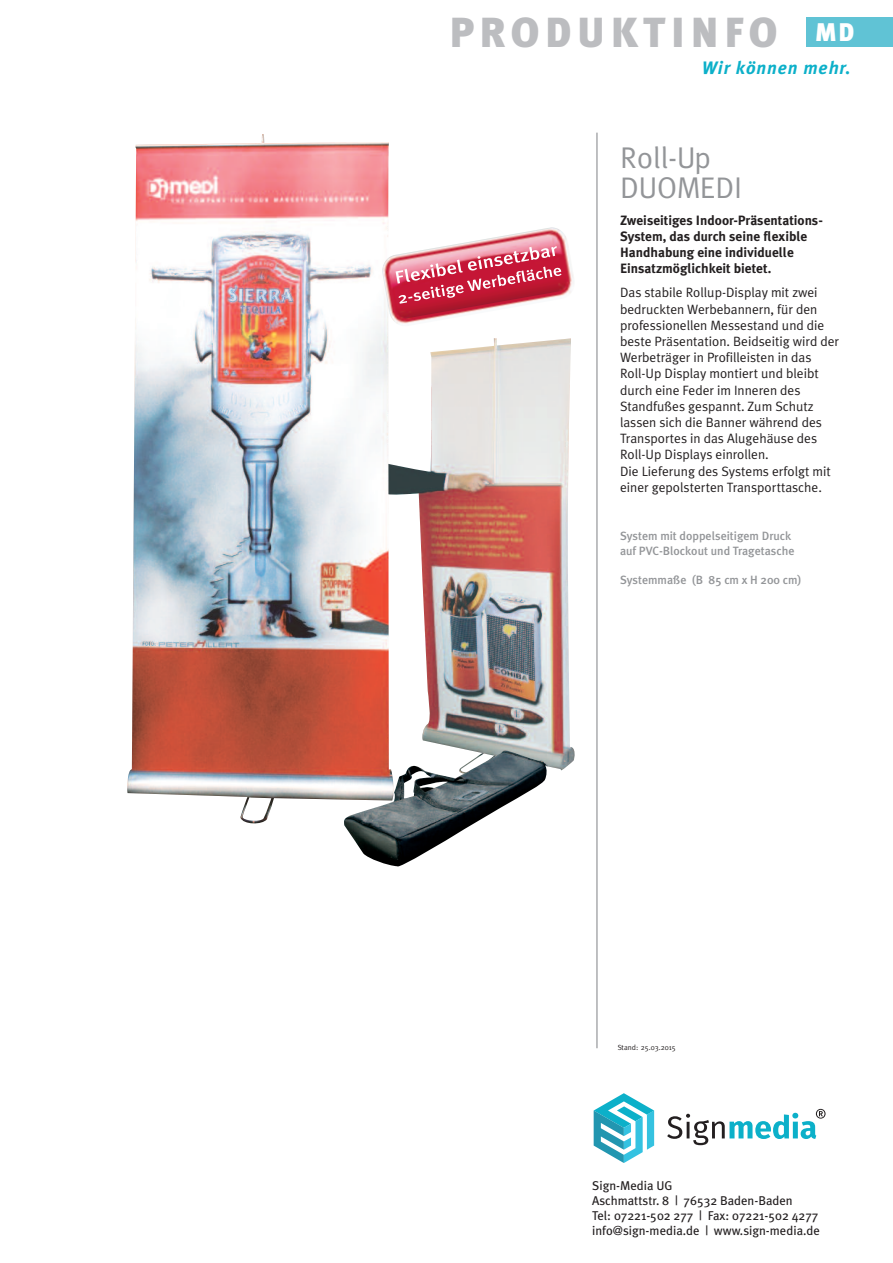
<style>
.page{position:relative;width:893px;height:1263px;background:#fff}
.page>*{position:absolute;margin:0;border:0;box-sizing:border-box;transform-origin:0 0}
.t1{font:900 42px "Meta Plus";letter-spacing:.125em;color:#bcbdc0}
.t2{font:30px/30px "Meta";color:#939598}
.t3{font:900 25.5px "Meta Plus";color:#fff}
.t4{font:italic 700 18px "Meta Plus";letter-spacing:.05em;color:#0cb0c9}
.t5{font:13.5px/16.2px "Meta Plus Normal";color:#231f20}
.t6{font:700 13.5px/16.2px "Meta Plus";color:#231f20}
.t7{font:12.75px/15px "Meta Plus";color:#231f20}
.t8{font:500 12px/14.4px "Meta Plus";color:#939598}
.t9{font:7.5px "Meta";color:#231f20}
</style>
<div class="page">
<hr style="left:597px;top:133px;width:1px;height:915px;background:#808285">
<div style="left:807px;top:17px;width:86px;height:30px;background:#60c3d5"></div>
<img style="left:394px;top:338px;width:181px;height:433px">
<img style="left:127px;top:134px;width:267px;height:690px">
<img style="left:344px;top:750px;width:204px;height:117px">
<img style="left:381px;top:226px;width:192px;height:102px">
<img style="left:396px;top:255px;width:124px;height:29px">
<img style="left:398px;top:278px;width:105px;height:26px">
<svg style="left:594px;top:1093px;width:60px;height:70px"></svg>
<svg style="left:667px;top:1109px;width:158px;height:36px"></svg>
<h1 class="t1" style="left:449px;top:8px;width:330px">PRODUKTINFO</h1>
<h3 class="t4" style="left:702px;top:58px;width:150px">Wir können mehr.</h3>
<h3 class="t3" style="left:815px;top:17px;width:41px">MD</h3>
<h2 class="t2" style="left:620px;top:143px;width:124px">Roll-Up<br>DUOMEDI</h2>
<p class="t6" style="left:620px;top:212px;width:204px">Zweiseitiges Indoor-Präsentations-System, das durch seine flexible Handhabung eine individuelle Einsatzmöglichkeit bietet.</p>
<p class="t5" style="left:620px;top:285px;width:221px">Das stabile Rollup-Display mit zwei bedruckten Werbebannern, für den professionellen Messestand und die beste Präsentation. Beidseitig wird der Werbeträger in Profilleisten in das Roll-Up Display montiert und bleibt durch eine Feder im Inneren des Standfußes gespannt. Zum Schutz lassen sich die Banner während des Transportes in das Alugehäuse des Roll-Up Displays einrollen.<br>Die Lieferung des Systems erfolgt mit einer gepolsterten Transporttasche.</p>
<p class="t8" style="left:620px;top:529px;width:176px">System mit doppelseitigem Druck auf PVC-Blockout und Tragetasche</p>
<p class="t8" style="left:620px;top:572px;width:183px">Systemmaße (B 85 cm x H 200 cm)</p>
<p class="t9" style="left:618px;top:1043px;width:60px">Stand: 25.03.2015</p>
<p class="t7" style="left:592px;top:1178px;width:229px">Sign-Media UG<br>Aschmattstr. 8 | 76532 Baden-Baden<br>Tel: 07221-502 277 | Fax: 07221-502 4277 info@sign-media.de | www.sign-media.de</p>
</div>
